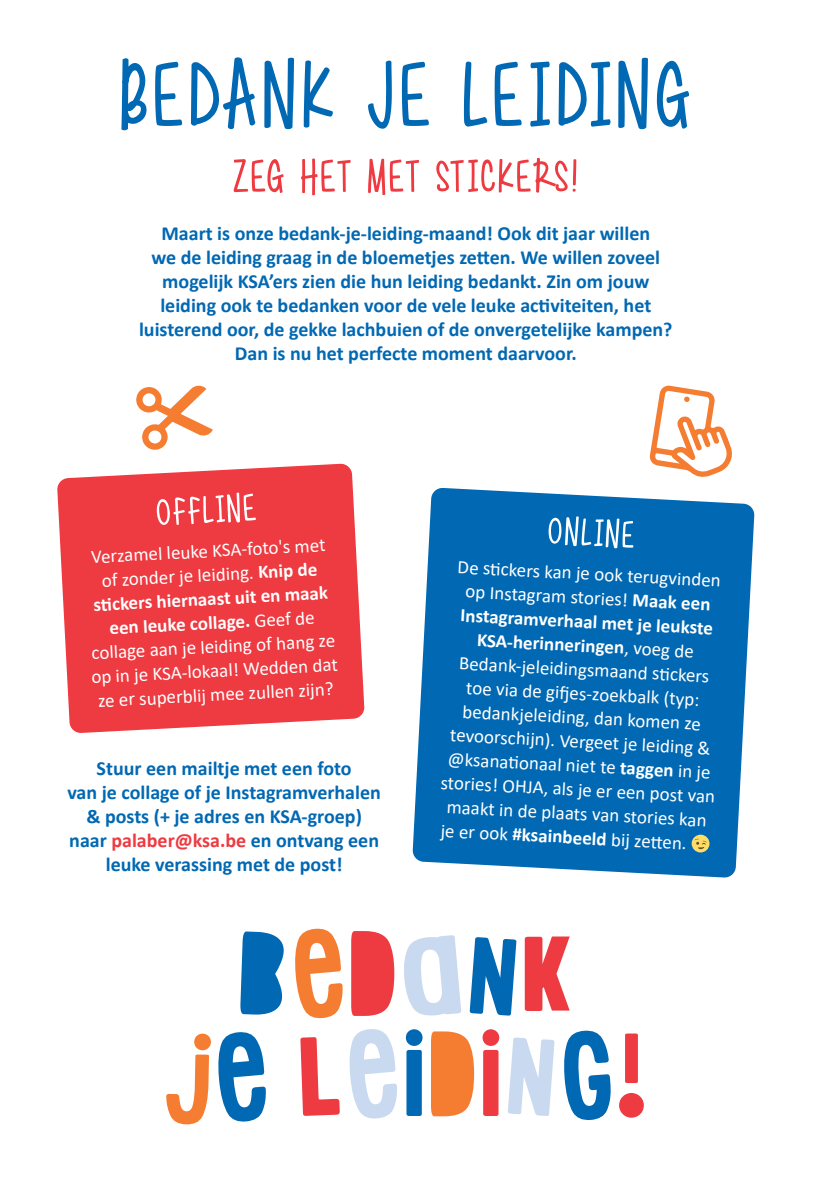
<style>
.page{position:relative;width:840px;height:1191px;background:#fff}
.page>*{position:absolute;margin:0;border:0;box-sizing:border-box;transform-origin:0 0}
.tekst_titel_1{font:120px "Generally Speaking";letter-spacing:.045em;color:#0168b3}
.tekst_titel_2{font:60px "Generally Speaking";letter-spacing:.045em;color:#ee3a41}
.tekst_titel_3{font:50px "Generally Speaking";color:#fff}
.tekst_titel_bold{font:700 20px/24px "Calibri";color:#0168b3;text-align:center}
.inleiding{font:700 20px/24px "Calibri";color:#0168b3;text-align:center}
.tekst{font:19px/24px "Calibri";color:#fff;text-align:center}
.tekst-2{font:700 19px "Calibri";color:#fff}
.s1{font-weight:700}
.s2{color:#ee3a41}
.s3{font-weight:400}
</style>
<div class="page">
<hr style="left:839px;top:0;width:1px;height:1191px;background:#0168b3">
<svg style="left:57px;top:466px;width:307px;height:267px;background:#ef4f55"></svg>
<svg style="left:420px;top:487px;width:334px;height:391px;background:#1775b9"></svg>
<svg style="left:649px;top:386px;width:83px;height:91px"></svg>
<svg style="left:136px;top:387px;width:12px;height:61px"></svg>
<svg style="left:148px;top:385px;width:84px;height:348px"></svg>
<div style="left:284px;top:463px;width:71px;height:236px;background:#ee3a41"></div>
<svg style="left:166px;top:699px;width:499px;height:426px"></svg>
<svg style="left:690px;top:834px;width:19px;height:19px"></svg>
<p class="tekst_titel_1" style="left:121px;top:33px;width:570px">Bedank je leiding</p>
<p class="tekst_titel_2" style="left:233px;top:145px;width:346px">Zeg het met stickers!</p>
<p class="tekst_titel_bold" style="left:139px;top:221px;width:534px">Maart is onze bedank-je-leiding-maand! Ook dit jaar willen<br>we de leiding graag in de bloemetjes zetten. We willen zoveel mogelijk KSA’ers zien die hun leiding bedankt. Zin om jouw leiding ook te bedanken voor de vele leuke activiteiten, het luisterend oor, de gekke lachbuien of de onvergetelijke kampen?<br>Dan is nu het perfecte moment daarvoor.</p>
<p class="tekst_titel_3" style="left:155px;top:486px;width:100px;rotate:-3deg">Offline</p>
<p class="tekst" style="left:84px;top:545px;width:248px;rotate:-3deg">Verzamel leuke KSA-foto's met of zonder je leiding. <span class="s1">Knip de<br>sti ckers hiernaast uit en maak een leuke collage.</span> Geef de collage aan je leiding of hang ze op in je KSA-lokaal! Wedden dat ze er superblij mee zullen zijn?</p>
<p class="inleiding" style="left:97px;top:756px;width:256px">Stuur een mailtje met een foto</p>
<p class="inleiding" style="left:67px;top:780px;width:315px">van je collage of je Instagramverhalen</p>
<p class="inleiding" style="left:86px;top:804px;width:277px">&amp; posts (+ je adres en KSA-groep)</p>
<p class="inleiding" style="left:69px;top:828px;width:311px">naar <span class="s2">palaber@ksa.be</span> en ontvang een leuke verassing met de post!</p>
<p class="tekst_titel_3" style="left:549px;top:504px;width:87px;rotate:3deg">Online</p>
<p class="tekst" style="left:458px;top:554px;width:265px;text-align:left;rotate:3deg">De sti ckers kan je ook terugvinden op Instagram stories! <span class="s1">Maak een<br>Instagramverhaal met je leukste</span></p>
<p class="tekst-2" style="left:477px;top:626px;width:219px;rotate:3deg">KSA-herinneringen<span class="s3">, voeg de</span></p>
<p class="tekst" style="left:459px;top:650px;width:252px;rotate:3deg">Bedank-jeleidingsmaand sti ckers</p>
<p class="tekst" style="left:466px;top:675px;width:235px;rotate:3deg">toe via de gifj es-zoekbalk (typ:</p>
<p class="tekst" style="left:463px;top:699px;width:240px;rotate:3deg">bedankjeleiding, dan komen ze</p>
<p class="tekst" style="left:450px;top:722px;width:262px;rotate:3deg">tevoorschijn). Vergeet je leiding &amp;</p>
<p class="tekst" style="left:448px;top:746px;width:265px;rotate:3deg">@ksanati onaal niet te <span class="s1">taggen</span> in je</p>
<p class="tekst" style="left:441px;top:769px;width:276px;rotate:3deg">stories! OHJA, als je er een post van</p>
<p class="tekst" style="left:447px;top:794px;width:262px;rotate:3deg">maakt in de plaats van stories kan</p>
<p class="tekst" style="left:441px;top:818px;width:248px;rotate:3deg">je er ook <span class="s1">#ksainbeeld</span> bij zett en.</p>
</div>
